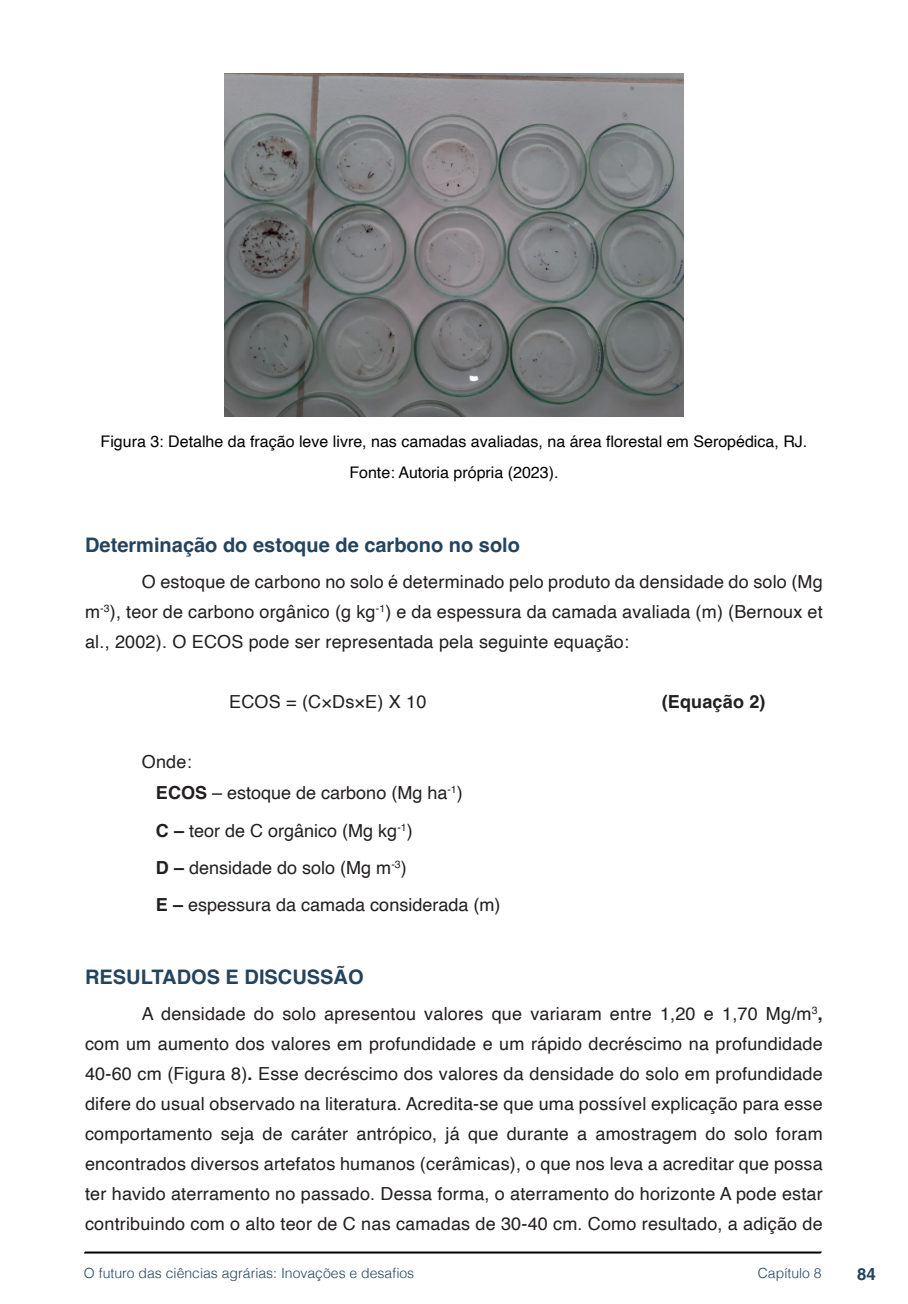
<style>
.page{position:relative;width:908px;height:1304px;background:#fff}
.page>*{position:absolute;margin:0;border:0;box-sizing:border-box;transform-origin:0 0}
.Subtitulo{font:700 20px "Helvetica";color:#23445f}
.TITULOS{font:700 20px "Helvetica";color:#23445f}
.txt{font:18px/30px "Helvetica";letter-spacing:.01em;color:#231f20;text-align:justify}
.lista_simples{font:18px "Helvetica";color:#231f20}
.txt-2{font:700 18px "Helvetica";letter-spacing:.01em;color:#231f20}
.t1{font:700 16.8px "Helvetica";color:#23445f}
.imagens_graf_tab{font:16px "Helvetica";color:#000}
.t2{font:300 14px "Helvetica";color:#23445f}
.s1{font-weight:700}
</style>
<div class="page">
<svg style="left:84px;top:1251px;width:737px;height:3px;background:#515151"></svg>
<img style="left:225px;top:74px;width:458px;height:343px">
<p class="imagens_graf_tab" style="left:100px;top:429px;width:708px">Figura 3: Detalhe da fração leve livre, nas camadas avaliadas, na área florestal em Seropédica, RJ.</p>
<p class="imagens_graf_tab" style="left:349px;top:460px;width:210px">Fonte: Autoria própria (2023).</p>
<p class="Subtitulo" style="left:85px;top:533px;width:436px">Determinação do estoque de carbono no solo</p>
<p class="txt" style="left:85px;top:567px;width:738px;text-indent:57px">O estoque de carbono no solo é determinado pelo produto da densidade do solo (Mg m<sup>-3</sup>), teor de carbono orgânico (g kg<sup>-1</sup>) e da espessura da camada avaliada (m) (Bernoux et al., 2002). O ECOS pode ser representada pela seguinte equação:</p>
<p class="txt" style="left:229px;top:687px;width:198px">ECOS = (C×Ds×E) X 10</p>
<p class="txt-2" style="left:661px;top:690px;width:105px">(Equação 2)</p>
<p class="txt" style="left:142px;top:747px;width:51px">Onde:</p>
<p class="lista_simples" style="left:156px;top:779px;width:308px"><span class="s1">ECOS</span> – estoque de carbono (Mg ha<sup>-1</sup>)</p>
<p class="lista_simples" style="left:156px;top:816px;width:258px"><span class="s1">C –</span> teor de C orgânico (Mg kg<sup>-1</sup>)</p>
<p class="lista_simples" style="left:156px;top:854px;width:252px"><span class="s1">D –</span> densidade do solo (Mg m<sup>-3</sup>)</p>
<p class="lista_simples" style="left:156px;top:891px;width:346px"><span class="s1">E –</span> espessura da camada considerada (m)</p>
<p class="TITULOS" style="left:85px;top:965px;width:280px">RESULTADOS E DISCUSSÃO</p>
<p class="txt" style="left:85px;top:999px;width:739px;text-indent:57px">A densidade do solo apresentou valores que variaram entre 1,20 e 1,70 Mg/m<sup>3</sup><span class="s1">, </span>com um aumento dos valores em profundidade e um rápido decréscimo na profundidade 40-60 cm (Figura 8)<span class="s1">.</span> Esse decréscimo dos valores da densidade do solo em profundidade difere do usual observado na literatura. Acredita-se que uma possível explicação para esse comportamento seja de caráter antrópico, já que durante a amostragem do solo foram encontrados diversos artefatos humanos (cerâmicas), o que nos leva a acreditar que possa ter havido aterramento no passado. Dessa forma, o aterramento do horizonte A pode estar contribuindo com o alto teor de C nas camadas de 30-40 cm. Como resultado, a adição de</p>
<p class="t2" style="left:84px;top:1261px;width:331px">O futuro das ciências agrárias: Inovações e desafios</p>
<p class="t2" style="left:757px;top:1261px;width:65px">Capítulo 8</p>
<p class="t1" style="left:856px;top:1264px;width:20px">84</p>
</div>
